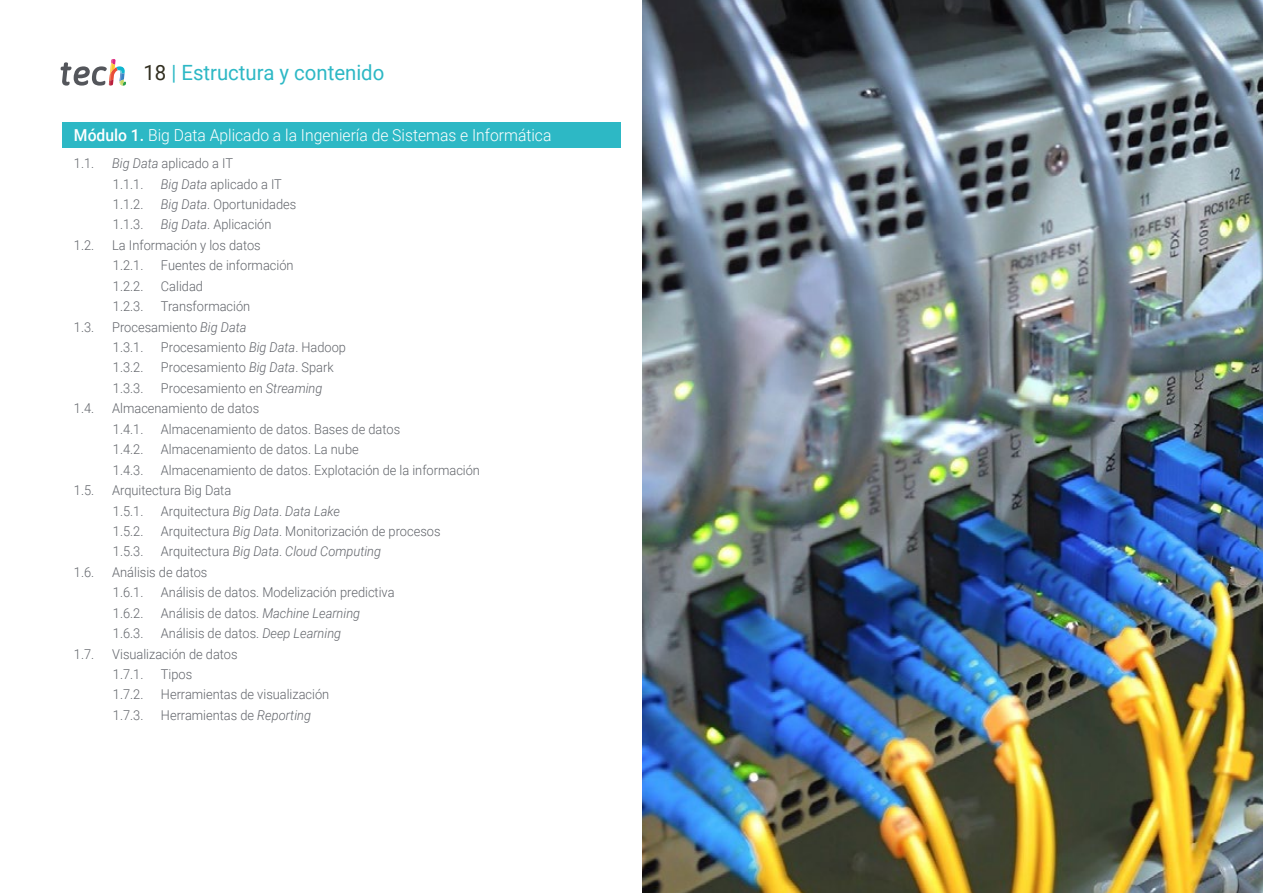
<style>
.page{position:relative;width:1263px;height:893px;background:#fff}
.page>*{position:absolute;margin:0;border:0;box-sizing:border-box;transform-origin:0 0}
.t1{font:21px "Roboto";color:#2db8c5}
.t2{font:300 16.5px "Roboto";color:#fff;scale:.95 1}
.t3{font:300 13.5px/20.5px "Roboto";color:#61646a;scale:.95 1}
.t4{font:italic 300 13.5px "Roboto";color:#61646a;scale:.95 1}
.s1{color:#312e20}
.s2{font-weight:500}
.s3{font-style:italic}
.s4{font-style:normal}
</style>
<div class="page">
<img style="left:642px;top:0;width:621px;height:893px">
<svg style="left:61px;top:59px;width:65px;height:27px"></svg>
<div style="left:63px;top:122px;width:558px;height:25px;background:#2db8c5"></div>
<h1 class="t1" style="left:144px;top:57px;width:242px"><span class="s1">18</span> | Estructura y contenido</h1>
<p class="t2" style="left:74px;top:124px;width:504px"><span class="s2">Módulo 1.</span> Big Data Aplicado a la Ingeniería de Sistemas e Informática</p>
<p class="t3" style="left:74px;top:153px;width:23px">1.1.</p>
<p class="t3" style="left:112px;top:153px;width:129px"><span class="s3">Big Data</span> aplicado a IT<br>1.1.1.</p>
<p class="t3" style="left:161px;top:173px;width:129px"><span class="s3">Big Data</span> aplicado a IT</p>
<p class="t3" style="left:113px;top:193px;width:34px">1.1.2.</p>
<p class="t3" style="left:161px;top:193px;width:144px"><span class="s3">Big Data</span>. Oportunidades</p>
<p class="t3" style="left:113px;top:214px;width:34px">1.1.3.</p>
<p class="t3" style="left:161px;top:214px;width:118px"><span class="s3">Big Data</span>. Aplicación</p>
<p class="t3" style="left:74px;top:234px;width:23px">1.2.</p>
<p class="t3" style="left:112px;top:234px;width:158px">La Información y los datos<br>1.2.1.</p>
<p class="t3" style="left:161px;top:255px;width:141px">Fuentes de información</p>
<p class="t3" style="left:113px;top:275px;width:34px">1.2.2.</p>
<p class="t3" style="left:161px;top:275px;width:46px">Calidad</p>
<p class="t3" style="left:113px;top:295px;width:34px">1.2.3.</p>
<p class="t3" style="left:161px;top:295px;width:96px">Transformación</p>
<p class="t3" style="left:74px;top:316px;width:23px">1.3.</p>
<p class="t3" style="left:112px;top:316px;width:143px">Procesamiento <span class="s3">Big Data<br></span>1.3.1.</p>
<p class="t3" style="left:161px;top:337px;width:196px">Procesamiento <span class="s3">Big Data</span>. Hadoop</p>
<p class="t3" style="left:113px;top:357px;width:34px">1.3.2.</p>
<p class="t3" style="left:161px;top:357px;width:183px">Procesamiento <span class="s3">Big Data</span>. Spark</p>
<p class="t3" style="left:113px;top:377px;width:34px">1.3.3.</p>
<p class="t3" style="left:161px;top:377px;width:171px">Procesamiento en <span class="s3">Streaming</span></p>
<p class="t3" style="left:74px;top:398px;width:23px">1.4.</p>
<p class="t3" style="left:112px;top:398px;width:156px">Almacenamiento de datos<br>1.4.1.</p>
<p class="t3" style="left:161px;top:418px;width:253px">Almacenamiento de datos. Bases de datos</p>
<p class="t3" style="left:113px;top:439px;width:34px">1.4.2.</p>
<p class="t3" style="left:161px;top:439px;width:210px">Almacenamiento de datos. La nube</p>
<p class="t3" style="left:113px;top:459px;width:34px">1.4.3.</p>
<p class="t3" style="left:161px;top:459px;width:337px">Almacenamiento de datos. Explotación de la información</p>
<p class="t3" style="left:74px;top:479px;width:23px">1.5.</p>
<p class="t3" style="left:112px;top:479px;width:127px">Arquitectura Big Data<br>1.5.1.</p>
<p class="t4" style="left:161px;top:501px;width:190px"><span class="s4">Arquitectura</span> Big Data<span class="s4">.</span> Data Lake</p>
<p class="t3" style="left:113px;top:520px;width:34px">1.5.2.</p>
<p class="t3" style="left:161px;top:520px;width:296px">Arquitectura <span class="s3">Big Data</span>. Monitorización de procesos</p>
<p class="t3" style="left:113px;top:541px;width:34px">1.5.3.</p>
<p class="t4" style="left:161px;top:542px;width:233px"><span class="s4">Arquitectura</span> Big Data<span class="s4">.</span> Cloud Computing</p>
<p class="t3" style="left:74px;top:561px;width:23px">1.6.</p>
<p class="t3" style="left:112px;top:561px;width:102px">Análisis de datos<br>1.6.1.</p>
<p class="t3" style="left:161px;top:582px;width:247px">Análisis de datos. Modelización predictiva</p>
<p class="t3" style="left:113px;top:602px;width:34px">1.6.2.</p>
<p class="t3" style="left:161px;top:602px;width:211px">Análisis de datos. <span class="s3">Machine Learning</span></p>
<p class="t3" style="left:113px;top:622px;width:34px">1.6.3.</p>
<p class="t3" style="left:161px;top:622px;width:191px">Análisis de datos. <span class="s3">Deep Learning</span></p>
<p class="t3" style="left:74px;top:643px;width:23px">1.7.</p>
<p class="t3" style="left:112px;top:643px;width:134px">Visualización de datos<br>1.7.1.</p>
<p class="t3" style="left:161px;top:663px;width:34px">Tipos</p>
<p class="t3" style="left:113px;top:684px;width:34px">1.7.2.</p>
<p class="t3" style="left:161px;top:684px;width:179px">Herramientas de visualización</p>
<p class="t3" style="left:113px;top:704px;width:34px">1.7.3.</p>
<p class="t3" style="left:161px;top:704px;width:159px">Herramientas de <span class="s3">Reporting</span></p>
</div>
